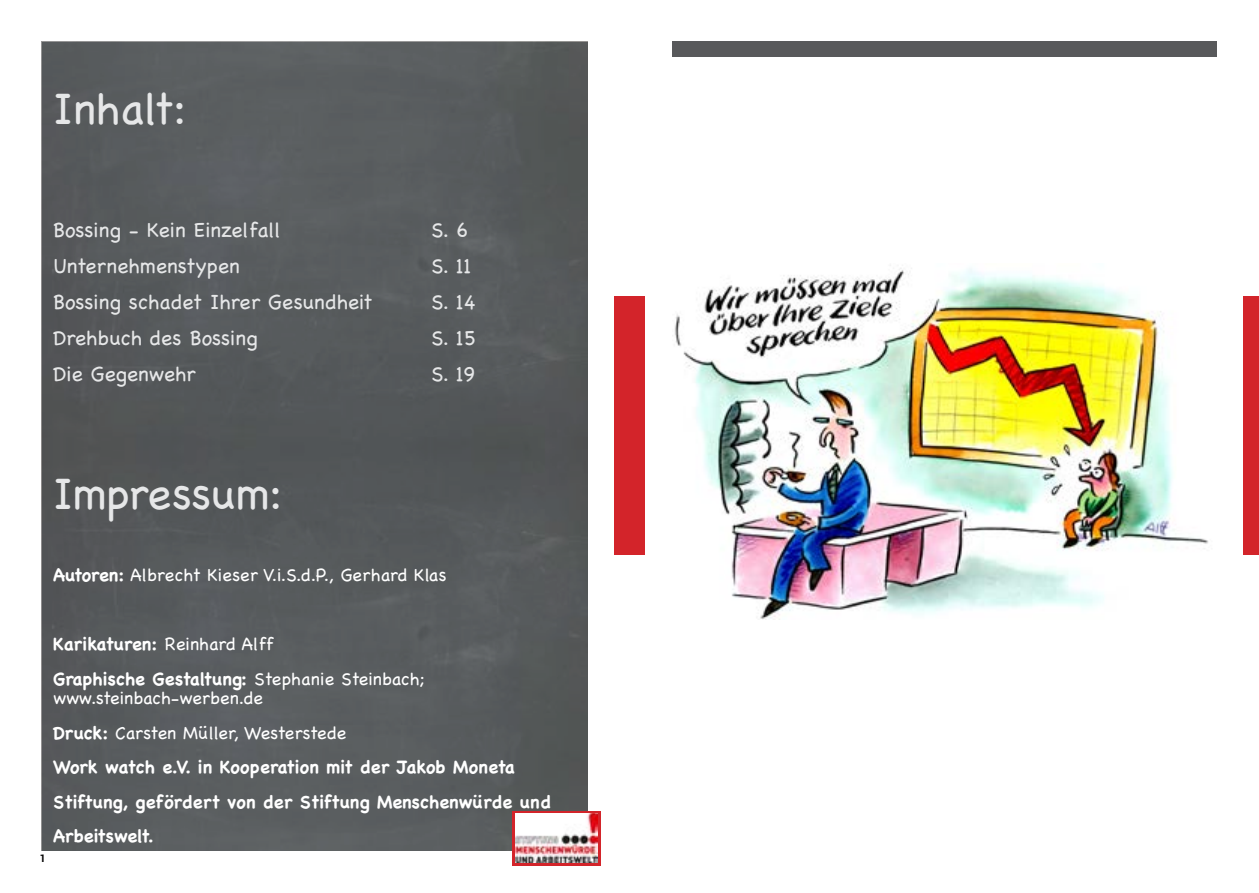
<style>
.page{position:relative;width:1259px;height:893px;background:#fff}
.page>*{position:absolute;margin:0;border:0;box-sizing:border-box;transform-origin:0 0}
.t1{font:45px "Chalkboard";color:#e6e7e8}
.t2{font:21px "Chalkboard";color:#e6e7e8}
.t3{font:700 18px/34.5px "Chalkboard";color:#fff}
.t4{font:18px "Chalkboard";color:#fff}
.t5{font:700 10.5px "Roboto";color:#000}
.s1{font-weight:700}
.s2{font-weight:400}
</style>
<div class="page">
<img style="left:674px;top:265px;width:535px;height:355px">
<div style="left:42px;top:42px;width:545px;height:808px;background:#575b5d"></div>
<div style="left:614px;top:296px;width:30px;height:258px;background:#d3242a"></div>
<div style="left:1243px;top:296px;width:16px;height:258px;background:#d3242a"></div>
<div style="left:672px;top:42px;width:544px;height:15px;background:#58595b"></div>
<div style="left:512px;top:811px;width:89px;height:55px;background:#d3242a"></div>
<img style="left:515px;top:813px;width:82px;height:50px">
<h1 class="t1" style="left:53px;top:82px;width:135px">Inhalt:</h1>
<p class="t2" style="left:53px;top:217px;width:229px">Bossing - Kein Einzelfall</p>
<p class="t2" style="left:431px;top:217px;width:38px">S. 6</p>
<p class="t2" style="left:53px;top:253px;width:188px">Unternehmenstypen</p>
<p class="t2" style="left:431px;top:253px;width:42px">S. 11</p>
<p class="t2" style="left:53px;top:289px;width:321px">Bossing schadet Ihrer Gesundheit</p>
<p class="t2" style="left:431px;top:289px;width:46px">S. 14</p>
<p class="t2" style="left:53px;top:325px;width:206px">Drehbuch des Bossing</p>
<p class="t2" style="left:431px;top:325px;width:46px">S. 15</p>
<p class="t2" style="left:53px;top:361px;width:144px">Die Gegenwehr</p>
<p class="t2" style="left:431px;top:361px;width:46px">S. 19</p>
<h1 class="t1" style="left:53px;top:467px;width:231px">Impressum:</h1>
<p class="t4" style="left:53px;top:564px;width:395px"><span class="s1">Autoren:</span> Albrecht Kieser V.i.S.d.P., Gerhard Klas</p>
<p class="t5" style="left:40px;top:850px;width:8px">1</p>
<p class="t3" style="left:53px;top:627px;width:373px">Karikaturen: <span class="s2">Reinhard Alff<br></span>Graphische Gestaltung: <span class="s2">Stephanie Steinbach;</span></p>
<p class="t3" style="left:53px;top:681px;width:500px"><span class="s2">www.steinbach-werben.de<br></span>Druck: <span class="s2">Carsten Müller, Westerstede<br></span>Work watch e.V. in Kooperation mit der Jakob Moneta Stiftung, gefördert von der Stiftung Menschenwürde und Arbeitswelt.</p>
</div>
